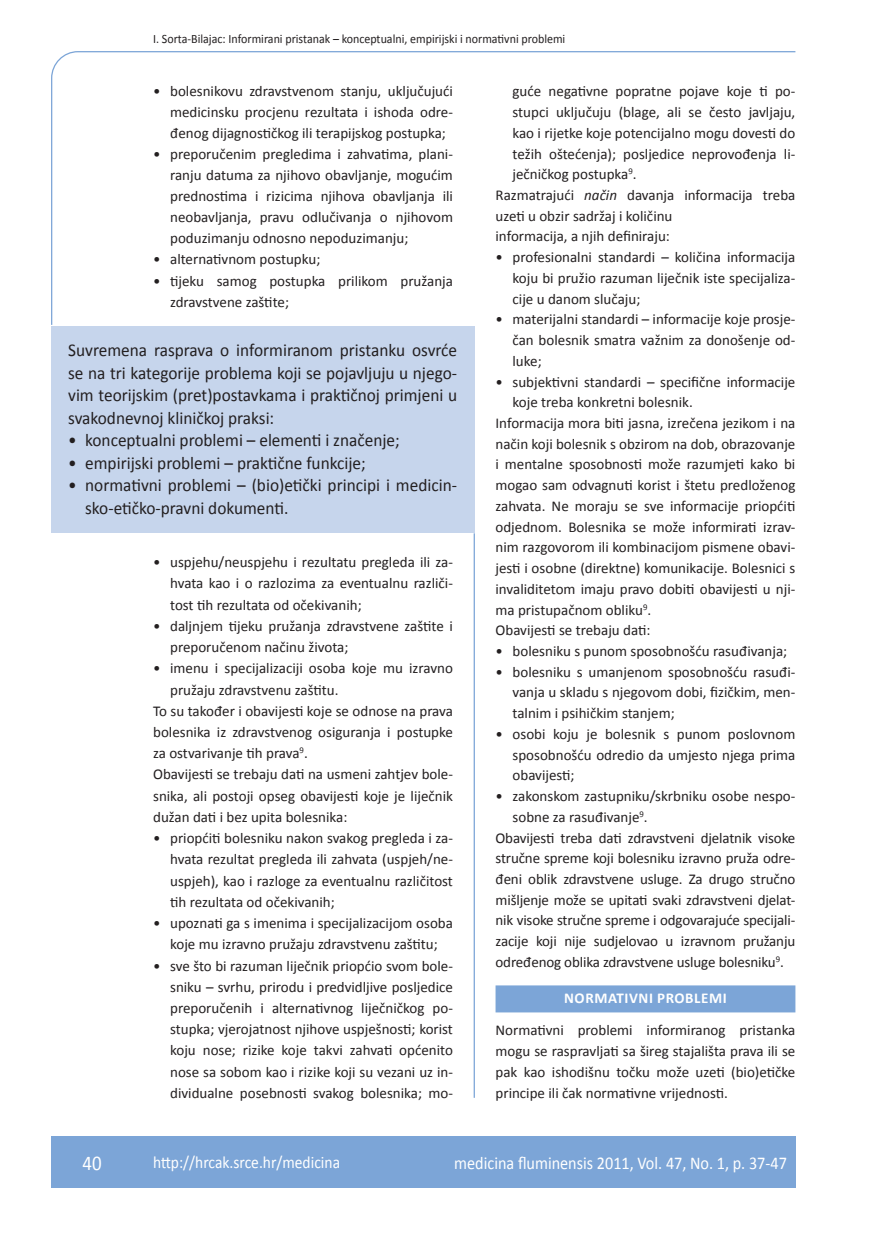
<style>
.page{position:relative;width:872px;height:1234px;background:#fff}
.page>*{position:absolute;margin:0;border:0;box-sizing:border-box;transform-origin:0 0}
.t1{font:21px "Calibri";color:#fff;scale:.9 1}
.t2{font:18px/22.5px "Calibri";color:#231f20;text-align:justify;scale:.96 1}
.t3{font:18px "Calibri";color:#fff;scale:.9 1}
.t4{font:17.25px "Calibri";color:#fff;scale:.9 1}
.t5{font:15px/21.1px "Calibri";color:#231f20;text-align:justify}
.t6{font:700 15px "Calibri";letter-spacing:.04em;color:#fff}
.t7{font:12.75px "Calibri";color:#231f20;scale:.94 1}
.s1{font-style:italic}
</style>
<div class="page">
<svg style="left:51px;top:51px;width:745px;height:274px"></svg>
<hr style="left:473px;top:533px;width:2px;height:564px;background:#7ca5d7">
<div style="left:51px;top:1135px;width:744px;height:51px;background:#7ca5d7"></div>
<div style="left:495px;top:985px;width:300px;height:27px;background:#7ca5d7"></div>
<div style="left:51px;top:325px;width:423px;height:207px;background:#c6d5ec"></div>
<p class="t7" style="left:153px;top:30px;width:440px">I. Sorta-Bilajac: Informirani pristanak – konceptualni, empirijski i normativni problemi</p>
<p class="t5" style="left:170px;top:80px;width:284px;text-indent:-17px">• bolesnikovu zdravstvenom stanju, uključujući medicinsku procjenu rezultata i ishoda odre&shy;đenog dijagnostičkog ili terapijskog postupka;</p>
<p class="t5" style="left:170px;top:143px;width:284px;text-indent:-17px">• preporučenim pregledima i zahvatima, plani&shy;ranju datuma za njihovo obavljanje, mogućim prednostima i rizicima njihova obavljanja ili neobavljanja, pravu odlučivanja o njihovom poduzimanju odnosno nepoduzimanju;</p>
<p class="t5" style="left:153px;top:248px;width:169px">• alternativnom postupku;</p>
<p class="t5" style="left:170px;top:269px;width:284px;text-indent:-17px">• tijeku samog postupka prilikom pružanja zdravstvene zaštite;</p>
<p class="t2" style="left:68px;top:338px;width:407px">Suvremena rasprava o informiranom pristanku osvrće se na tri kategorije problema koji se pojavljuju u njego&shy;vim teorijskim (pret)postavkama i praktičnoj primjeni u svakodnevnoj kliničkoj praksi:</p>
<p class="t2" style="left:68px;top:428px;width:347px">• konceptualni problemi – elementi i značenje;</p>
<p class="t2" style="left:68px;top:450px;width:311px">• empirijski problemi – praktične funkcije;</p>
<p class="t2" style="left:85px;top:473px;width:389px;text-indent:-17px">• normativni problemi – (bio)etički principi i medicin&shy;sko-etičko-pravni dokumenti.</p>
<p class="t5" style="left:170px;top:551px;width:284px;text-indent:-17px">• uspjehu/neuspjehu i rezultatu pregleda ili za&shy;hvata kao i o razlozima za eventualnu različi&shy;tost tih rezultata od očekivanih;</p>
<p class="t5" style="left:170px;top:614px;width:284px;text-indent:-17px">• daljnjem tijeku pružanja zdravstvene zaštite i preporučenom načinu života;</p>
<p class="t5" style="left:153px;top:657px;width:301px">• imenu i specijalizaciji osoba koje mu izravno</p>
<p class="t5" style="left:170px;top:678px;width:170px">pružaju zdravstvenu zaštitu.</p>
<p class="t5" style="left:153px;top:699px;width:301px">To su također i obavijesti koje se odnose na prava</p>
<p class="t5" style="left:153px;top:720px;width:301px">bolesnika iz zdravstvenog osiguranja i postupke</p>
<p class="t5" style="left:153px;top:741px;width:156px">za ostvarivanje tih prava<sup>9</sup>.</p>
<p class="t5" style="left:153px;top:763px;width:301px">Obavijesti se trebaju dati na usmeni zahtjev bole-</p>
<p class="t5" style="left:153px;top:784px;width:301px">snika, ali postoji opseg obavijesti koje je liječnik</p>
<p class="t5" style="left:153px;top:805px;width:196px">dužan dati i bez upita bolesnika:</p>
<p class="t5" style="left:170px;top:826px;width:284px;text-indent:-17px">• priopćiti bolesniku nakon svakog pregleda i za&shy;hvata rezultat pregleda ili zahvata (uspjeh/ne&shy;uspjeh), kao i razloge za eventualnu različitost tih rezultata od očekivanih;</p>
<p class="t5" style="left:153px;top:911px;width:301px;text-align:center">• upoznati ga s imenima i specijalizacijom osoba koje mu izravno pružaju zdravstvenu zaštitu;</p>
<p class="t5" style="left:170px;top:954px;width:284px;text-indent:-17px">• sve što bi razuman liječnik priopćio svom bole&shy;sniku – svrhu, prirodu i predvidljive posljedice preporučenih i alternativnog liječničkog po&shy;stupka; vjerojatnost njihove uspješnosti; korist koju nose; rizike koje takvi zahvati općenito nose sa sobom kao i rizike koji su vezani uz in&shy;dividualne posebnosti svakog bolesnika; mo-</p>
<p class="t5" style="left:512px;top:80px;width:284px">guće negativne popratne pojave koje ti po-</p>
<p class="t5" style="left:512px;top:101px;width:284px">stupci uključuju (blage, ali se često javljaju,</p>
<p class="t5" style="left:512px;top:121px;width:284px">kao i rijetke koje potencijalno mogu dovesti do</p>
<p class="t5" style="left:512px;top:142px;width:284px">težih oštećenja); posljedice neprovođenja li-</p>
<p class="t5" style="left:512px;top:163px;width:125px">ječničkog postupka<sup>9</sup>.</p>
<p class="t5" style="left:495px;top:184px;width:301px">Razmatrajući <span class="s1">način</span> davanja informacija treba</p>
<p class="t5" style="left:495px;top:204px;width:178px">uzeti u obzir sadržaj i količinu</p>
<p class="t5" style="left:495px;top:225px;width:176px">informacija, a njih definiraju:</p>
<p class="t5" style="left:512px;top:246px;width:284px;line-height:20.7px;text-indent:-17px">• profesionalni standardi – količina informacija koju bi pružio razuman liječnik iste specijaliza&shy;cije u danom slučaju;</p>
<p class="t5" style="left:512px;top:308px;width:284px;line-height:20.7px;text-indent:-17px">• materijalni standardi – informacije koje prosje&shy;čan bolesnik smatra važnim za donošenje od&shy;luke;</p>
<p class="t5" style="left:495px;top:370px;width:301px">• subjektivni standardi – specifične informacije</p>
<p class="t5" style="left:512px;top:391px;width:182px">koje treba konkretni bolesnik.</p>
<p class="t5" style="left:495px;top:411px;width:301px">Informacija mora biti jasna, izrečena jezikom i na</p>
<p class="t5" style="left:495px;top:432px;width:301px">način koji bolesnik s obzirom na dob, obrazovanje</p>
<p class="t5" style="left:495px;top:453px;width:301px">i mentalne sposobnosti može razumjeti kako bi</p>
<p class="t5" style="left:495px;top:474px;width:301px">mogao sam odvagnuti korist i štetu predloženog</p>
<p class="t5" style="left:495px;top:494px;width:301px">zahvata. Ne moraju se sve informacije priopćiti</p>
<p class="t5" style="left:495px;top:515px;width:301px">odjednom. Bolesnika se može informirati izrav-</p>
<p class="t5" style="left:495px;top:536px;width:301px">nim razgovorom ili kombinacijom pismene obavi-</p>
<p class="t5" style="left:495px;top:556px;width:301px">jesti i osobne (direktne) komunikacije. Bolesnici s</p>
<p class="t5" style="left:495px;top:577px;width:301px">invaliditetom imaju pravo dobiti obavijesti u nji-</p>
<p class="t5" style="left:495px;top:598px;width:157px">ma pristupačnom obliku<sup>9</sup>.</p>
<p class="t5" style="left:495px;top:619px;width:156px">Obavijesti se trebaju dati:</p>
<p class="t5" style="left:495px;top:639px;width:293px">• bolesniku s punom sposobnošću rasuđivanja;</p>
<p class="t5" style="left:512px;top:660px;width:284px;line-height:20.7px;text-indent:-17px">• bolesniku s umanjenom sposobnošću rasuđi&shy;vanja u skladu s njegovom dobi, fizičkim, men&shy;talnim i psihičkim stanjem;</p>
<p class="t5" style="left:512px;top:722px;width:284px;line-height:20.7px;text-indent:-17px">• osobi koju je bolesnik s punom poslovnom sposobnošću odredio da umjesto njega prima obavijesti;</p>
<p class="t5" style="left:495px;top:784px;width:301px">• zakonskom zastupniku/skrbniku osobe nespo-</p>
<p class="t5" style="left:512px;top:805px;width:137px">sobne za rasuđivanje<sup>9</sup>.</p>
<p class="t5" style="left:495px;top:826px;width:301px">Obavijesti treba dati zdravstveni djelatnik visoke</p>
<p class="t5" style="left:495px;top:846px;width:301px">stručne spreme koji bolesniku izravno pruža odre-</p>
<p class="t5" style="left:495px;top:867px;width:301px">đeni oblik zdravstvene usluge. Za drugo stručno</p>
<p class="t5" style="left:495px;top:888px;width:301px">mišljenje može se upitati svaki zdravstveni djelat-</p>
<p class="t5" style="left:495px;top:908px;width:301px">nik visoke stručne spreme i odgovarajuće specijali-</p>
<p class="t5" style="left:495px;top:929px;width:301px">zacije koji nije sudjelovao u izravnom pružanju</p>
<p class="t5" style="left:495px;top:950px;width:290px">određenog oblika zdravstvene usluge bolesniku<sup>9</sup>.</p>
<p class="t6" style="left:564px;top:988px;width:164px">NORMATIVNI PROBLEMI</p>
<p class="t5" style="left:495px;top:1018px;width:301px">Normativni problemi informiranog pristanka mogu se raspravljati sa šireg stajališta prava ili se pak kao ishodišnu točku može uzeti (bio)etičke principe ili čak normativne vrijednosti.</p>
<h1 class="t1" style="left:82px;top:1149px;width:23px">40</h1>
<p class="t4" style="left:153px;top:1150px;width:209px">http://hrcak.srce.hr/medicina</p>
<p class="t3" style="left:454px;top:1151px;width:371px">medicina fluminensis 2011, Vol. 47, No. 1, p. 37-47</p>
</div>
